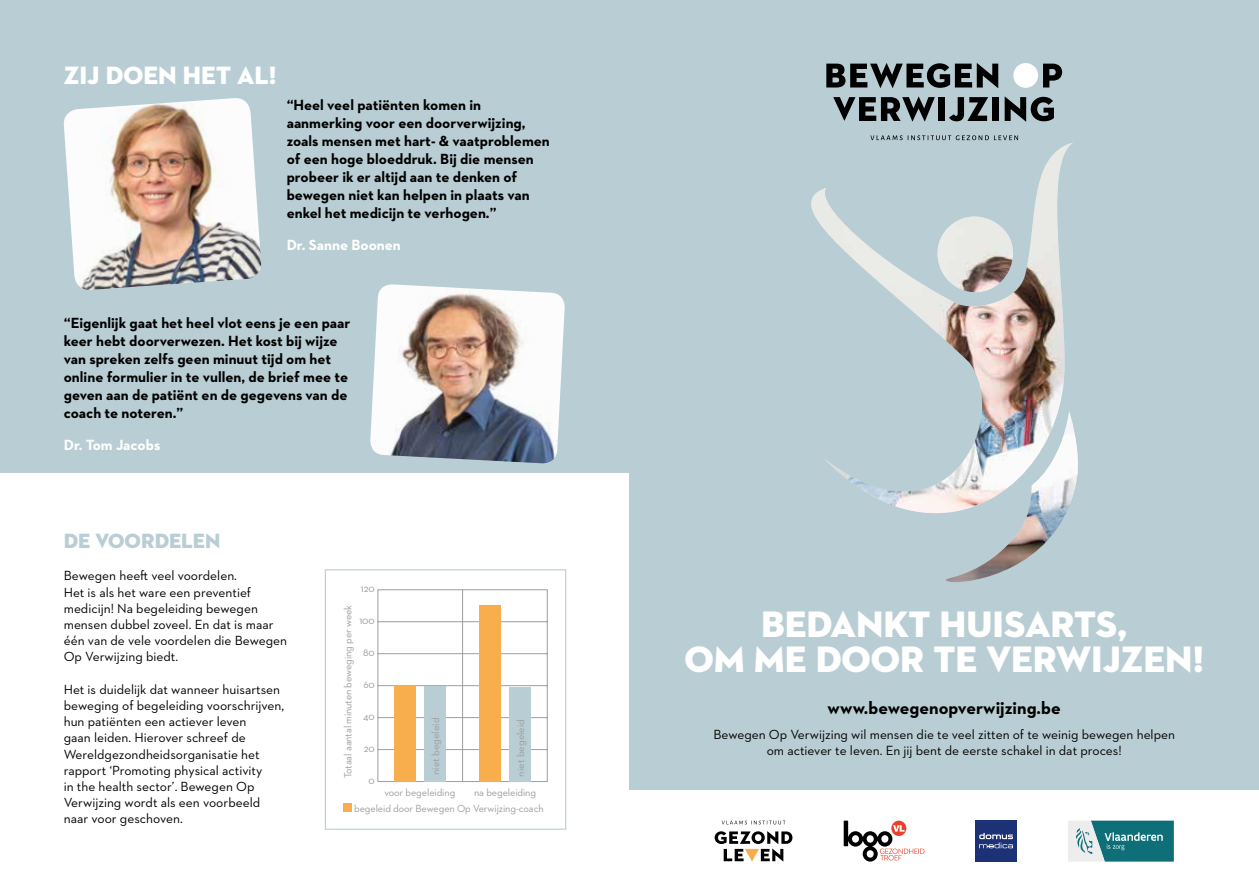
<style>
.page{position:relative;width:1259px;height:893px;background:#fff}
.page>*{position:absolute;margin:0;border:0;box-sizing:border-box;transform-origin:0 0}
.t1{font:37.5px/34.5px "Neutraface 2 Display Titling";color:#fff;text-align:center}
.t2{font:25.5px "Neutraface 2 Display Titling";color:#fff}
.t3{font:21px "Neutraface 2 Display Titling";color:#b9ced4}
.t4{font:700 18px "Neutraface 2 Text";color:#000}
.t5{font:700 15px/18px "Neutraface 2 Text";color:#000}
.t6{font:700 15px "Neutraface 2 Text";color:#fff}
.t7{font:13.5px/16.2px "Neutraface 2 Text";color:#000}
.t8{font:10.5px/16.4px "Neutraface 2 Text";letter-spacing:-.01em;color:#9d9d9c}
</style>
<div class="page">
<div style="left:0;top:0;width:629px;height:472px;background:#b9ced4"></div>
<div style="left:629px;top:0;width:630px;height:789px;background:#b9ced4"></div>
<svg style="left:870px;top:135px;width:148px;height:5px"></svg>
<div style="left:938px;top:97px;width:7px;height:24px;background:#000"></div>
<svg style="left:949px;top:97px;width:39px;height:24px"></svg>
<div style="left:992px;top:97px;width:7px;height:24px;background:#000"></div>
<svg style="left:1004px;top:96px;width:50px;height:26px"></svg>
<svg style="left:833px;top:96px;width:102px;height:26px"></svg>
<svg style="left:826px;top:63px;width:172px;height:25px"></svg>
<svg style="left:1043px;top:64px;width:19px;height:23px"></svg>
<div style="left:1013px;top:63px;width:25px;height:25px;background:#fff;border-radius:50%"></div>
<svg style="left:721px;top:821px;width:64px;height:3px"></svg>
<svg style="left:714px;top:831px;width:78px;height:31px"></svg>
<svg style="left:843px;top:821px;width:81px;height:41px"></svg>
<div style="left:975px;top:821px;width:41px;height:41px;background:#1d3176"></div>
<svg style="left:979px;top:833px;width:34px;height:15px"></svg>
<svg style="left:1068px;top:821px;width:105px;height:41px;background:#56989e"></svg>
<img style="left:63px;top:98px;width:199px;height:192px">
<img style="left:370px;top:284px;width:195px;height:180px">
<div style="left:325px;top:569px;width:241px;height:261px;background:#fff;border:1px solid #b9ced4"></div>
<svg style="left:377px;top:589px;width:171px;height:193px"></svg>
<div style="left:343px;top:803px;width:9px;height:9px;background:#f8ae4c"></div>
<hr style="left:462px;top:589px;width:1px;height:193px;background:#9d9d9c">
<div style="left:509px;top:687px;width:22px;height:94px;background:#b9ced4"></div>
<div style="left:480px;top:605px;width:21px;height:176px;background:#f8ae4c"></div>
<div style="left:424px;top:686px;width:22px;height:95px;background:#b9ced4"></div>
<div style="left:395px;top:685px;width:21px;height:96px;background:#f8ae4c"></div>
<img style="left:811px;top:143px;width:267px;height:439px">
<h2 class="t2" style="left:64px;top:59px;width:214px">ZIJ DOEN HET AL!</h2>
<p class="t5" style="left:287px;top:96px;width:265px">“Heel veel patiënten komen in aanmerking voor een doorverwijzing, zoals mensen met hart- &amp; vaatproblemen of een hoge bloeddruk. Bij die mensen probeer ik er altijd aan te denken of bewegen niet kan helpen in plaats van enkel het medicijn te verhogen.”</p>
<p class="t6" style="left:287px;top:235px;width:116px">Dr. Sanne Boonen</p>
<p class="t5" style="left:64px;top:313px;width:288px">“Eigenlijk gaat het heel vlot eens je een paar keer hebt doorverwezen. Het kost bij wijze van spreken zelfs geen minuut tijd om het online formulier in te vullen, de brief mee te geven aan de patiënt en de gegevens van de coach te noteren.”</p>
<p class="t6" style="left:64px;top:435px;width:98px">Dr. Tom Jacobs</p>
<h3 class="t3" style="left:64px;top:528px;width:158px">DE VOORDELEN</h3>
<p class="t7" style="left:64px;top:567px;width:225px">Bewegen heeft veel voordelen.<br>Het is als het ware een preventief medicijn! Na begeleiding bewegen mensen dubbel zoveel. En dat is maar één van de vele voordelen die Bewegen<br>Op Verwijzing biedt.</p>
<p class="t7" style="left:64px;top:681px;width:222px">Het is duidelijk dat wanneer huisartsen beweging of begeleiding voorschrijven, hun patiënten een actiever leven<br>gaan leiden. Hierover schreef de Wereldgezondheidsorganisatie het rapport ‘Promoting physical activity<br>in the health sector’. Bewegen Op Verwijzing wordt als een voorbeeld naar voor geschoven.</p>
<p class="t8" style="left:361px;top:581px;width:15px">120</p>
<p class="t8" style="left:359px;top:612px;width:17px">100</p>
<p class="t8" style="left:363px;top:644px;width:13px">80</p>
<p class="t8" style="left:363px;top:676px;width:13px">60</p>
<p class="t8" style="left:363px;top:708px;width:13px">40</p>
<p class="t8" style="left:364px;top:740px;width:13px">20</p>
<p class="t8" style="left:368px;top:772px;width:8px">0</p>
<p class="t8" style="left:354px;top:784px;width:191px;text-indent:30px">voor begeleiding<br>begeleid door Bewegen Op Verwijzing-coach</p>
<p class="t8" style="left:340px;top:778px;width:175px;rotate:-90deg">Totaal aantal minuten beweging per week</p>
<p class="t8" style="left:427px;top:775px;width:59px;rotate:-90deg">niet begeleid</p>
<p class="t8" style="left:512px;top:777px;width:59px;rotate:-90deg">niet begeleid</p>
<p class="t8" style="left:474px;top:784px;width:64px">na begeleiding</p>
<h1 class="t1" style="left:684px;top:607px;width:521px">BEDANKT HUISARTS,<br>OM ME DOOR TE VERWIJZEN!</h1>
<h3 class="t4" style="left:827px;top:696px;width:235px">www.bewegenopverwijzing.be</h3>
<p class="t7" style="left:713px;top:726px;width:463px;text-align:center">Bewegen Op Verwijzing wil mensen die te veel zitten of te weinig bewegen helpen om actiever te leven. En jij bent de eerste schakel in dat proces!</p>
</div>
